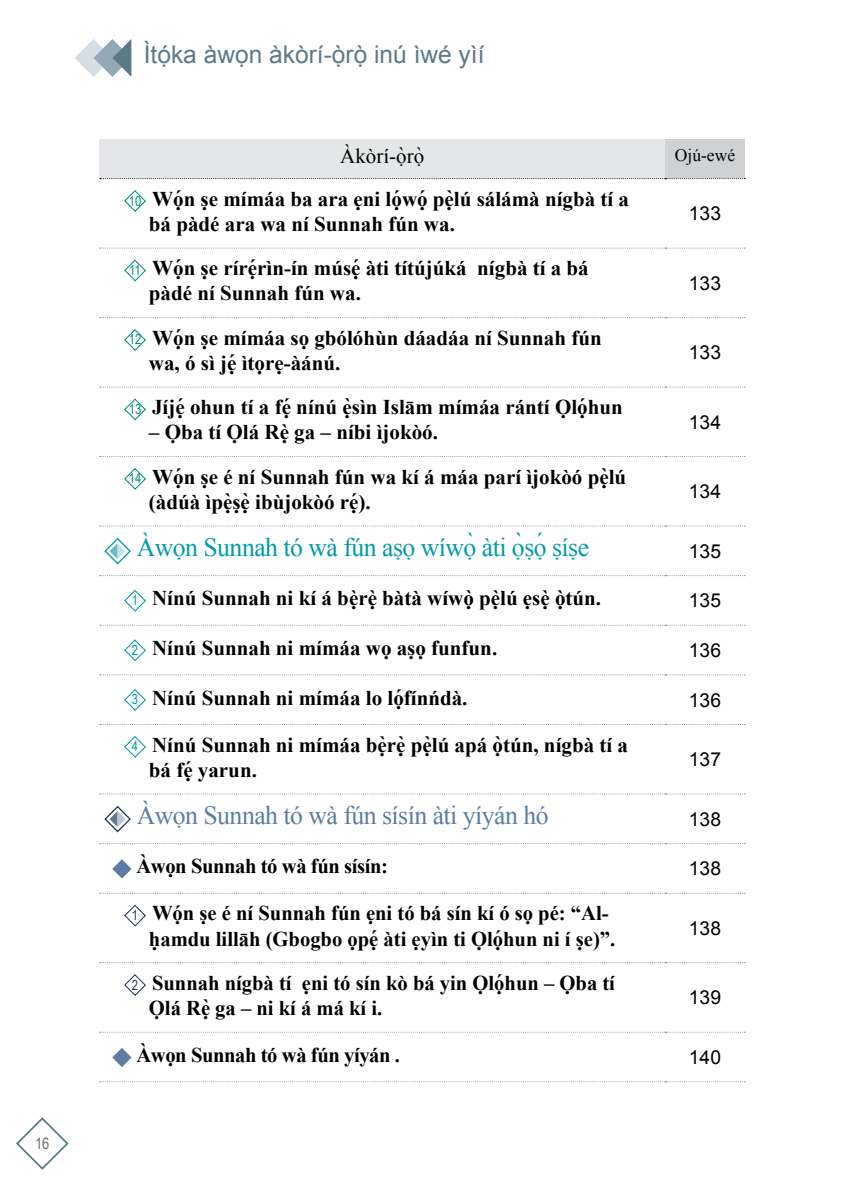
<style>
.page{position:relative;width:844px;height:1191px;background:#fff}
.page>*{position:absolute;margin:0;border:0;box-sizing:border-box;transform-origin:0 0}
.t1{font:26.25px "Times New Roman";letter-spacing:-.02em;color:#009baa}
.t2{font:26.25px "Times New Roman";letter-spacing:-.02em;color:#5b7da2}
.t3{font:24.5px "Arial";color:#5d7a88}
.t4{font:700 21px/25.2px "Times New Roman";color:#000}
.t5{font:700 21px "Times New Roman";letter-spacing:-.02em;color:#000}
.t6{font:21px "Times New Roman";color:#000}
.t7{font:19.25px "Arial";color:#000}
.t8{font:17.5px "Times New Roman";color:#000}
.t9{font:15.75px "Arial Narrow";color:#6d6e71}
.s1{font-family:"Arial Narrow";font-weight:400;font-size:13.83px;color:#008f81}
.s2{font-family:"Arial Narrow";font-weight:400;font-size:13.83px;color:#009baa}
.s3{font-family:"Arial Narrow";font-weight:400;font-size:13.83px;color:#1d3b58}
</style>
<div class="page">
<svg style="left:75px;top:39px;width:56px;height:38px"></svg>
<svg style="left:16px;top:1117px;width:53px;height:53px"></svg>
<div style="left:99px;top:139px;width:566px;height:40px;background:#e5e6e7"></div>
<div style="left:665px;top:139px;width:79px;height:40px;background:#cfd1d2"></div>
<svg style="left:100px;top:178px;width:645px;height:1px"></svg>
<svg style="left:100px;top:248px;width:645px;height:1px"></svg>
<svg style="left:100px;top:317px;width:645px;height:1px"></svg>
<svg style="left:100px;top:386px;width:645px;height:1px"></svg>
<svg style="left:100px;top:456px;width:645px;height:1px"></svg>
<svg style="left:100px;top:525px;width:645px;height:1px"></svg>
<svg style="left:100px;top:575px;width:645px;height:1px"></svg>
<svg style="left:100px;top:625px;width:645px;height:1px"></svg>
<svg style="left:100px;top:674px;width:645px;height:1px"></svg>
<svg style="left:100px;top:724px;width:645px;height:1px"></svg>
<svg style="left:100px;top:793px;width:645px;height:1px"></svg>
<svg style="left:100px;top:843px;width:645px;height:1px"></svg>
<svg style="left:100px;top:892px;width:645px;height:1px"></svg>
<svg style="left:100px;top:962px;width:645px;height:1px"></svg>
<svg style="left:100px;top:1031px;width:645px;height:1px"></svg>
<svg style="left:100px;top:1081px;width:645px;height:1px"></svg>
<svg style="left:124px;top:190px;width:22px;height:22px"></svg>
<svg style="left:124px;top:259px;width:22px;height:23px"></svg>
<svg style="left:124px;top:329px;width:22px;height:22px"></svg>
<svg style="left:124px;top:398px;width:22px;height:23px"></svg>
<svg style="left:124px;top:468px;width:22px;height:22px"></svg>
<svg style="left:104px;top:537px;width:27px;height:28px"></svg>
<svg style="left:124px;top:590px;width:22px;height:22px"></svg>
<svg style="left:124px;top:639px;width:22px;height:23px"></svg>
<svg style="left:124px;top:689px;width:22px;height:22px"></svg>
<svg style="left:124px;top:736px;width:22px;height:22px"></svg>
<svg style="left:104px;top:805px;width:27px;height:28px"></svg>
<svg style="left:112px;top:859px;width:20px;height:20px"></svg>
<svg style="left:124px;top:904px;width:22px;height:23px"></svg>
<svg style="left:124px;top:974px;width:22px;height:22px"></svg>
<svg style="left:112px;top:1048px;width:20px;height:19px"></svg>
<p class="t9" style="left:35px;top:1131px;width:16px">16</p>
<p class="t3" style="left:144px;top:39px;width:342px">Ìtọ́ka àwọn àkòrí-ọ̀rọ̀ inú ìwé yìí</p>
<p class="t6" style="left:340px;top:141px;width:88px">Àkòrí-ọ̀rọ̀</p>
<p class="t8" style="left:674px;top:144px;width:62px">Ojú-ewé</p>
<p class="t4" style="left:149px;top:186px;width:481px;text-indent:-20px"><span class="s1">10</span> Wọ́n ṣe mímáa ba ara ẹni lọ́wọ́ pẹ̀lú sálámà nígbà tí a bá pàdé ara wa ní Sunnah fún wa.</p>
<p class="t7" style="left:688px;top:201px;width:34px">133</p>
<p class="t4" style="left:149px;top:255px;width:441px;text-indent:-20px"><span class="s1">11</span> Wọ́n ṣe rírẹ́rìn-ín músẹ́ àti títújúká nígbà tí a bá pàdé ní Sunnah fún wa.</p>
<p class="t4" style="left:149px;top:324px;width:454px;text-indent:-20px"><span class="s1">12</span> Wọ́n ṣe mímáa sọ gbólóhùn dáadáa ní Sunnah fún wa, ó sì jẹ́ ìtọrẹ-àánú.</p>
<p class="t4" style="left:129px;top:394px;width:495px"><span class="s1">13</span> Jíjẹ́ ohun tí a fẹ́ nínú ẹ̀sìn Islām mímáa rántí Ọlọ́hun</p>
<p class="t4" style="left:149px;top:419px;width:290px">– Ọba tí Ọlá Rẹ̀ga – níbi ìjokòó.</p>
<p class="t4" style="left:149px;top:463px;width:478px;text-indent:-20px"><span class="s1">14</span> Wọ́n ṣe é ní Sunnah fún wa kí á máa parí ìjokòó pẹ̀lú (àdúà ìpẹ̀ṣẹ̀ibùjokòó rẹ́).</p>
<p class="t7" style="left:688px;top:270px;width:34px">133</p>
<p class="t7" style="left:688px;top:340px;width:34px">133</p>
<p class="t7" style="left:688px;top:409px;width:34px">134</p>
<p class="t7" style="left:688px;top:479px;width:34px">134</p>
<p class="t1" style="left:137px;top:529px;width:454px">Àwọn Sunnah tó wà fún aṣọ wíwọ̀ àti ọ̀ṣọ́ ṣíṣe</p>
<p class="t7" style="left:688px;top:538px;width:34px">135</p>
<p class="t4" style="left:132px;top:585px;width:470px"><span class="s2">1</span> Nínú Sunnah ni kí á bẹ̀rẹ̀bàtà wíwọ̀pẹ̀lú ẹsẹ̀ọ̀tún.</p>
<p class="t7" style="left:688px;top:588px;width:34px">135</p>
<p class="t4" style="left:132px;top:635px;width:367px"><span class="s2">2</span> Nínú Sunnah ni mímáa wọ aṣọ funfun.</p>
<p class="t7" style="left:688px;top:637px;width:34px">136</p>
<p class="t4" style="left:132px;top:684px;width:337px"><span class="s2">3</span> Nínú Sunnah ni mímáa lo lọ́fínńdà.</p>
<p class="t7" style="left:688px;top:687px;width:34px">136</p>
<p class="t4" style="left:149px;top:731px;width:480px;text-indent:-17px"><span class="s2">4</span> Nínú Sunnah ni mímáa bẹ̀rẹ̀pẹ̀lú apá ọ̀tún, nígbà tí a bá fẹ́ yarun.</p>
<p class="t7" style="left:688px;top:747px;width:34px">137</p>
<p class="t2" style="left:137px;top:797px;width:413px">Àwọn Sunnah tó wà fún sísín àti yíyán hó</p>
<p class="t7" style="left:688px;top:806px;width:34px">138</p>
<p class="t5" style="left:136px;top:852px;width:253px">Àwọn Sunnah tó wà fún sísín:</p>
<p class="t7" style="left:688px;top:856px;width:34px">138</p>
<p class="t4" style="left:149px;top:900px;width:467px;text-indent:-17px"><span class="s3">1</span> Wọ́n ṣe é ní Sunnah fún ẹni tó bá sín kí ó sọ pé: “Al&shy;ḥamdu lillāh (Gbogbo ọpẹ́ àti ẹyìn ti Ọlọ́hun ni í ṣe)”.</p>
<p class="t7" style="left:688px;top:915px;width:34px">138</p>
<p class="t4" style="left:149px;top:969px;width:467px;text-indent:-17px"><span class="s3">2</span> Sunnah nígbà tí ẹni tó sín kò bá yin Ọlọ́hun – Ọba tí<br>Ọlá Rẹ̀ga – ni kí á má kí i.</p>
<p class="t7" style="left:688px;top:985px;width:34px">139</p>
<p class="t5" style="left:136px;top:1040px;width:265px">Àwọn Sunnah tó wà fún yíyán .</p>
<p class="t7" style="left:688px;top:1044px;width:34px">140</p>
</div>
